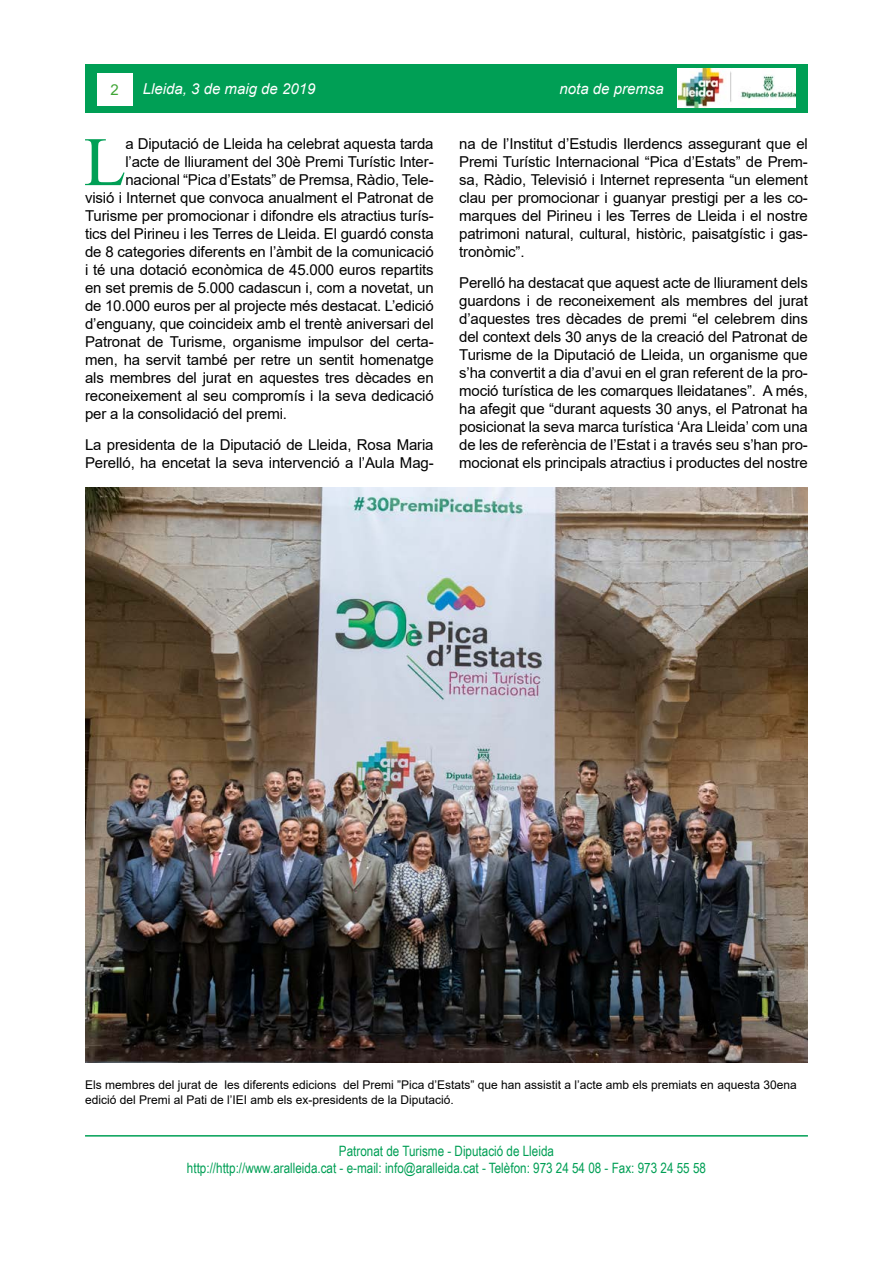
<style>
.page{position:relative;width:893px;height:1263px;background:#fff}
.page>*{position:absolute;margin:0;border:0;box-sizing:border-box;transform-origin:0 0}
.t1{font:69.3px "Times New Roman";color:#009f55}
.t2{font:15px/18px "Arial";letter-spacing:-.01em;color:#000;text-align:justify}
.t3{font:italic 15px "Arial";color:#fff}
.t4{font:15px "Arial";color:#3fa535}
.t5{font:14.25px/17.1px "Arial Narrow";color:#009f55;text-align:center}
.t6{font:12px/14.4px "Arial";color:#000}
</style>
<div class="page">
<div style="left:85px;top:64px;width:723px;height:48px;background:#009f55"></div>
<div style="left:97px;top:73px;width:35px;height:32px;background:#fff"></div>
<div style="left:678px;top:68px;width:118px;height:39px;background:#fff"></div>
<img style="left:679px;top:69px;width:116px;height:38px">
<hr style="left:85px;top:1135px;width:723px;height:1px;background:#009f55">
<img style="left:85px;top:487px;width:723px;height:575px">
<p class="t4" style="left:111px;top:79px;width:10px">2</p>
<p class="t3" style="left:143px;top:79px;width:174px">Lleida, 3 de maig de 2019</p>
<p class="t3" style="left:560px;top:79px;width:106px">nota de premsa</p>
<h1 class="t1" style="left:84px;top:113px;width:44px">L</h1>
<p class="t2" style="left:125px;top:135px;width:310px">a Diputació de Lleida ha celebrat aquesta tarda</p>
<p class="t2" style="left:125px;top:153px;width:310px">l’acte de lliurament del 30è Premi Turístic Inter-</p>
<p class="t2" style="left:125px;top:171px;width:310px">nacional “Pica d’Estats” de Premsa, Ràdio, Tele-</p>
<p class="t2" style="left:85px;top:189px;width:350px">visió i Internet que convoca anualment el Patronat de</p>
<p class="t2" style="left:85px;top:207px;width:350px">Turisme per promocionar i difondre els atractius turís-</p>
<p class="t2" style="left:85px;top:225px;width:350px">tics del Pirineu i les Terres de Lleida. El guardó consta</p>
<p class="t2" style="left:85px;top:243px;width:350px">de 8 categories diferents en l’àmbit de la comunicació</p>
<p class="t2" style="left:85px;top:261px;width:350px">i té una dotació econòmica de 45.000 euros repartits</p>
<p class="t2" style="left:85px;top:279px;width:350px">en set premis de 5.000 cadascun i, com a novetat, un</p>
<p class="t2" style="left:85px;top:297px;width:350px">de 10.000 euros per al projecte més destacat. L’edició</p>
<p class="t2" style="left:85px;top:315px;width:350px">d’enguany, que coincideix amb el trentè aniversari del</p>
<p class="t2" style="left:85px;top:333px;width:350px">Patronat de Turisme, organisme impulsor del certa-</p>
<p class="t2" style="left:85px;top:351px;width:350px">men, ha servit també per retre un sentit homenatge</p>
<p class="t2" style="left:85px;top:369px;width:350px">als membres del jurat en aquestes tres dècades en</p>
<p class="t2" style="left:85px;top:387px;width:350px">reconeixement al seu compromís i la seva dedicació</p>
<p class="t2" style="left:85px;top:405px;width:204px">per a la consolidació del premi.</p>
<p class="t2" style="left:85px;top:435px;width:350px">La presidenta de la Diputació de Lleida, Rosa Maria<br>Perelló, ha encetat la seva intervenció a l’Aula Mag-</p>
<p class="t2" style="left:459px;top:135px;width:350px">na de l’Institut d’Estudis Ilerdencs assegurant que el Premi Turístic Internacional “Pica d’Estats” de Prem&shy;sa, Ràdio, Televisió i Internet representa “un element clau per promocionar i guanyar prestigi per a les co&shy;marques del Pirineu i les Terres de Lleida i el nostre patrimoni natural, cultural, històric, paisatgístic i gas&shy;tronòmic”.</p>
<p class="t2" style="left:459px;top:273px;width:350px">Perelló ha destacat que aquest acte de lliurament dels guardons i de reconeixement als membres del jurat d’aquestes tres dècades de premi “el celebrem dins del context dels 30 anys de la creació del Patronat de Turisme de la Diputació de Lleida, un organisme que s’ha convertit a dia d’avui en el gran referent de la pro&shy;moció turística de les comarques lleidatanes”. A més, ha afegit que “durant aquests 30 anys, el Patronat ha posicionat la seva marca turística ‘Ara Lleida’ com una de les de referència de l’Estat i a través seu s’han pro&shy;mocionat els principals atractius i productes del nostre</p>
<p class="t6" style="left:85px;top:1077px;width:713px">Els membres del jurat de les diferents edicions del Premi ”Pica d’Estats” que han assistit a l’acte amb els premiats en aquesta 30ena edició del Premi al Pati de l’IEI amb els ex-presidents de la Diputació.</p>
<p class="t5" style="left:187px;top:1141px;width:521px">Patronat de Turisme - Diputació de Lleida<br>http://http://www.aralleida.cat - e-mail: info@aralleida.cat - Telèfon: 973 24 54 08 - Fax: 973 24 55 58</p>
</div>
